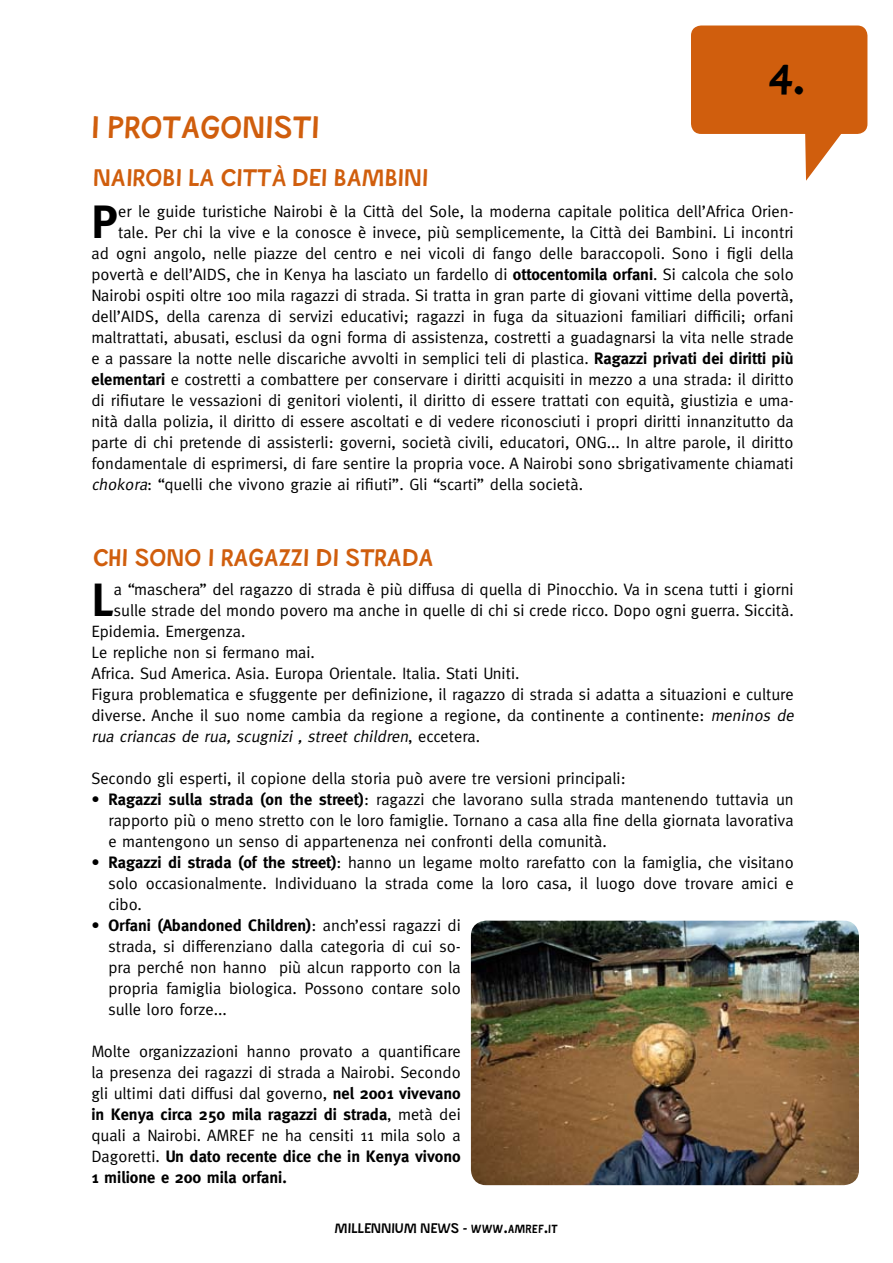
<style>
.page{position:relative;width:893px;height:1263px;background:#fff}
.page>*{position:absolute;margin:0;border:0;box-sizing:border-box;transform-origin:0 0}
.t1{font:700 46.65px "Meta";color:#000}
.t2{font:36px "Ray Johnson";color:#000}
.t3{font:27px "Ray Johnson";color:#d05e0d}
.t4{font:21px "Ray Johnson";color:#d05e0d}
.t5{font:16.5px/21px "Meta";color:#000}
.t6{font:italic 16.5px "Meta";color:#000}
.t7{font:700 16.5px "Meta";color:#000}
.t8{font:12px "Ray Johnson";color:#000}
.s1{font-weight:700}
.s2{font-style:italic}
.s3{font-style:normal}
</style>
<div class="page">
<svg style="left:805px;top:134px;width:36px;height:47px"></svg>
<div style="left:691px;top:26px;width:176px;height:108px;background:#d05e0d;border-radius:10px"></div>
<img style="left:471px;top:921px;width:388px;height:264px;border-radius:15px">
<h3 class="t3" style="left:91px;top:108px;width:230px">I PROTAGONISTI</h3>
<p class="t4" style="left:94px;top:164px;width:337px">NAIROBI LA CITTÀ DEI BAMBINI</p>
<h2 class="t2" style="left:768px;top:55px;width:39px">4.</h2>
<h1 class="t1" style="left:91px;top:195px;width:28px">P</h1>
<p class="t5" style="left:118px;top:201px;width:677px">er le guide turistiche Nairobi è la Città del Sole, la moderna capitale politica dell’Africa Orien-</p>
<p class="t5" style="left:118px;top:222px;width:677px">tale. Per chi la vive e la conosce è invece, più semplicemente, la Città dei Bambini. Li incontri</p>
<p class="t5" style="left:91px;top:243px;width:704px">ad ogni angolo, nelle piazze del centro e nei vicoli di fango delle baraccopoli. Sono i figli della</p>
<p class="t5" style="left:91px;top:264px;width:704px">povertà e dell’AIDS, che in Kenya ha lasciato un fardello di <span class="s1">ottocentomila orfani</span>. Si calcola che solo</p>
<p class="t5" style="left:91px;top:285px;width:704px">Nairobi ospiti oltre 100 mila ragazzi di strada. Si tratta in gran parte di giovani vittime della povertà,</p>
<p class="t5" style="left:91px;top:306px;width:704px">dell’AIDS, della carenza di servizi educativi; ragazzi in fuga da situazioni familiari difficili; orfani</p>
<p class="t5" style="left:91px;top:327px;width:704px">maltrattati, abusati, esclusi da ogni forma di assistenza, costretti a guadagnarsi la vita nelle strade</p>
<p class="t5" style="left:91px;top:348px;width:704px">e a passare la notte nelle discariche avvolti in semplici teli di plastica. <span class="s1">Ragazzi privati dei diritti più</span></p>
<p class="t5" style="left:91px;top:369px;width:704px"><span class="s1">elementari</span> e costretti a combattere per conservare i diritti acquisiti in mezzo a una strada: il diritto</p>
<p class="t5" style="left:91px;top:390px;width:704px">di rifiutare le vessazioni di genitori violenti, il diritto di essere trattati con equità, giustizia e uma-</p>
<p class="t5" style="left:91px;top:411px;width:704px">nità dalla polizia, il diritto di essere ascoltati e di vedere riconosciuti i propri diritti innanzitutto da</p>
<p class="t5" style="left:91px;top:432px;width:704px">parte di chi pretende di assisterli: governi, società civili, educatori, ONG... In altre parole, il diritto</p>
<p class="t5" style="left:91px;top:453px;width:704px">fondamentale di esprimersi, di fare sentire la propria voce. A Nairobi sono sbrigativamente chiamati</p>
<p class="t5" style="left:91px;top:474px;width:493px"><span class="s2">chokora</span>: “quelli che vivono grazie ai rifiuti”. Gli “scarti” della società.</p>
<p class="t4" style="left:94px;top:543px;width:342px">CHI SONO I RAGAZZI DI STRADA</p>
<h1 class="t1" style="left:91px;top:573px;width:24px">L</h1>
<p class="t5" style="left:114px;top:579px;width:681px">a “maschera” del ragazzo di strada è più diffusa di quella di Pinocchio. Va in scena tutti i giorni</p>
<p class="t5" style="left:114px;top:600px;width:681px">sulle strade del mondo povero ma anche in quelle di chi si crede ricco. Dopo ogni guerra. Siccità.</p>
<p class="t5" style="left:91px;top:621px;width:155px">Epidemia. Emergenza.</p>
<p class="t5" style="left:91px;top:642px;width:225px">Le repliche non si fermano mai.</p>
<p class="t5" style="left:91px;top:663px;width:430px">Africa. Sud America. Asia. Europa Orientale. Italia. Stati Uniti.</p>
<p class="t5" style="left:91px;top:684px;width:704px">Figura problematica e sfuggente per definizione, il ragazzo di strada si adatta a situazioni e culture</p>
<p class="t5" style="left:91px;top:705px;width:707px">diverse. Anche il suo nome cambia da regione a regione, da continente a continente: <span class="s2">meninos de</span></p>
<p class="t6" style="left:91px;top:727px;width:390px">rua criancas de rua, scugnizi , street children<span class="s3">, e c c e t e r a .</span></p>
<p class="t5" style="left:108px;top:768px;width:687px;text-indent:-17px">Secondo gli esperti, il copione della storia può avere tre versioni principali:<br><span class="s1">Ragazzi sulla strada (on the street)</span>: ragazzi che lavorano sulla strada mantenendo tuttavia un rapporto più o meno stretto con le loro famiglie. Tornano a casa alla fine della giornata lavorativa e mantengono un senso di appartenenza nei confronti della comunità.<br><span class="s1">Ragazzi di strada (of the street)</span>: hanno un legame molto rarefatto con la famiglia, che visitano solo occasionalmente. Individuano la strada come la loro casa, il luogo dove trovare amici e cibo.<br><span class="s1">Orfani (Abandoned Children)</span>: anch’essi ragazzi di<br>strada, si differenziano dalla categoria di cui so-<br>pra perché non hanno più alcun rapporto con la<br>propria famiglia biologica. Possono contare solo<br>sulle loro forze...</p>
<p class="t5" style="left:91px;top:1041px;width:371px;text-align:justify">Molte organizzazioni hanno provato a quantificare la presenza dei ragazzi di strada a Nairobi. Secondo gli ultimi dati diffusi dal governo, <span class="s1">nel 2001 vivevano in Kenya circa 250 mila ragazzi di strada</span>, metà dei quali a Nairobi. AMREF ne ha censiti 11 mila solo a Dagoretti. <span class="s1">Un dato recente dice che in Kenya vivono 1 milione e 200 mila orfani.</span></p>
<p class="t7" style="left:91px;top:790px;width:10px">•</p>
<p class="t7" style="left:91px;top:853px;width:10px">•</p>
<p class="t7" style="left:91px;top:916px;width:10px">•</p>
<p class="t8" style="left:335px;top:1220px;width:225px">MILLENNIUM NEWS - www.amref.it</p>
</div>
